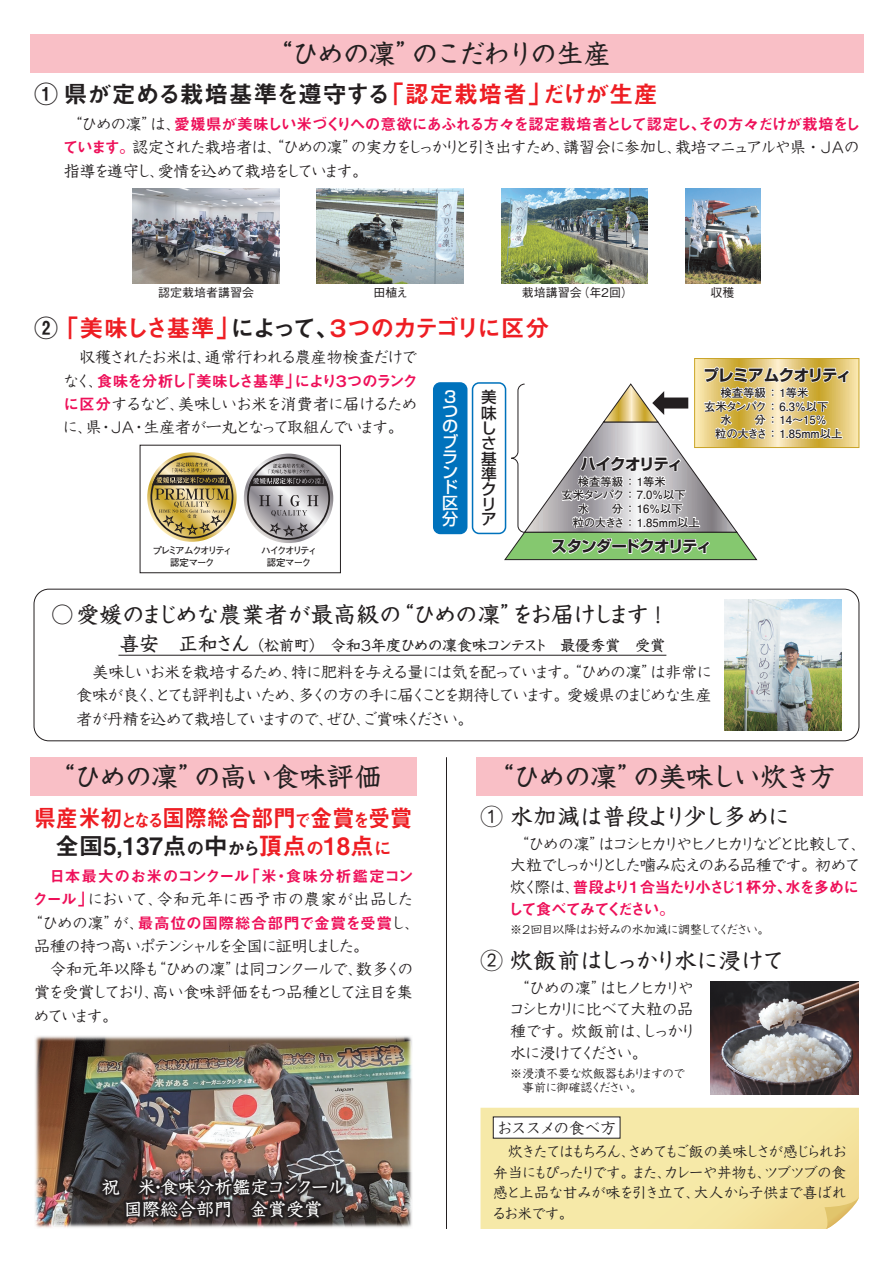
<style>
.page{position:relative;width:893px;height:1263px;background:#fff}
.page>*{position:absolute;margin:0;border:0;box-sizing:border-box;transform-origin:0 0}
.t1{font:500 27px "Kyoka ICA Pro";letter-spacing:-.045em;color:#231f20}
.t2{font:500 27px "Kyoka ICA Pro";letter-spacing:-.08em;color:#231f20}
.t3{font:24px/28.8px "Midashi Go Pro MB31";color:#ee1d23;text-align:center;scale:.92 1}
.t4{font:24px "Midashi Go Pro MB31";letter-spacing:.025em;color:#231f20}
.t5{font:24px "Midashi Go Pro MB31";letter-spacing:-.095em;color:#ee1d23}
.t6{font:500 22.5px "Kyoka ICA Pro";letter-spacing:-.025em;color:#231f20}
.t7{font:500 22.5px "Kyoka ICA Pro";letter-spacing:-.045em;color:#231f20}
.t8{font:500 18px/21.6px "Kyoka ICA Pro";color:#fff;text-align:center}
.t9{font:500 16.05px/15.1px "Shin Go Pro";color:#fff}
.t10{font:15.75px/23.2px "Kyoka ICA Pro";letter-spacing:-.095em;color:#231f20;text-align:justify}
.t11{font:15.75px/21.8px "Kyoka ICA Pro";letter-spacing:-.135em;color:#231f20}
.t12{font:15.75px "Midashi Go Pro MB31";letter-spacing:.035em;color:#ee1059}
.t13{font:15.75px/21.8px "Kyoka ICA Pro";letter-spacing:-.125em;color:#231f20}
.t14{font:15.75px "Kyoka ICA Pro";letter-spacing:-.065em;color:#231f20}
.t15{font:15.75px "Kyoka ICA Pro";letter-spacing:.03em;color:#231f20}
.t16{font:700 15.6px "Shin Go Pro";letter-spacing:-.05em;color:#231f20}
.t17{font:500 15.6px/15.3px "Shin Go Pro";color:#231f20}
.t18{font:15.6px "Kyoka ICA Pro";letter-spacing:-.07em;color:#231f20}
.t19{font:700 15.6px "Shin Go Pro";letter-spacing:-.075em;color:#231f20}
.t20{font:500 15px "Kyoka ICA Pro";letter-spacing:-.03em;color:#231f20}
.t21{font:14.55px/20.5px "Kyoka ICA Pro";letter-spacing:-.065em;color:#231f20;text-align:justify}
.t22{font:12px/14.4px "Kyoka ICA Pro";letter-spacing:-.075em;color:#231f20}
.t23{font:500 12px "Gothic BBB Pro";color:#231f20}
.t24{font:700 11.4px "Futo Go B101 Pro";color:#231f20}
.t25{font:700 11.4px "Futo Go B101 Pro";letter-spacing:-.09em;color:#231f20}
.t26{font:700 9.45px/11.4px "Futo Go B101 Pro";letter-spacing:-.155em;color:#231f20;text-align:center}
.s1{color:#ee1d23}
.s2{font-family:"Midashi Go Pro MB31";color:#ee1059}
.s3{color:#231f20}
.s4{font-size:19.5px}
.s5{font-size:18px}
.s6{font-size:18px;color:#231f20}
.s7{font-family:"Kyoka ICA Pro";color:#231f20}
</style>
<div class="page">
<img style="left:35px;top:1036px;width:377px;height:192px">
<div style="left:30px;top:34px;width:833px;height:38px;background:#f9bfc6"></div>
<img style="left:44px;top:1121px;width:358px;height:107px">
<hr style="left:446px;top:757px;width:1px;height:472px;background:#231f20">
<svg style="left:480px;top:1108px;width:379px;height:121px;background:#f5e6a4"></svg>
<svg style="left:824px;top:1197px;width:35px;height:32px"></svg>
<div style="left:493px;top:1116px;width:127px;height:22px;background:#fff"></div>
<div style="left:476px;top:757px;width:387px;height:38px;background:#f9bfc6"></div>
<img style="left:133px;top:189px;width:146px;height:95px">
<img style="left:317px;top:189px;width:146px;height:95px">
<img style="left:501px;top:189px;width:146px;height:95px">
<img style="left:685px;top:189px;width:75px;height:95px">
<div style="left:30px;top:757px;width:387px;height:38px;background:#f9bfc6"></div>
<svg style="left:147px;top:452px;width:90px;height:90px"></svg>
<svg style="left:150px;top:456px;width:83px;height:82px;background:#b4a26e"></svg>
<svg style="left:244px;top:454px;width:89px;height:89px"></svg>
<svg style="left:247px;top:457px;width:83px;height:83px"></svg>
<div style="left:140px;top:445px;width:201px;height:128px;border:1px solid #231f20"></div>
<img style="left:710px;top:981px;width:149px;height:113px">
<img style="left:724px;top:600px;width:118px;height:130px">
<div style="left:34px;top:589px;width:825px;height:152px;border:1px solid #231f20;border-radius:15px"></div>
<hr style="left:118px;top:655px;width:548px;height:1px;background:#231f20">
<div style="left:695px;top:358px;width:164px;height:89px;background:#f6e2a6"></div>
<div style="left:434px;top:383px;width:33px;height:150px;background:#0072bc;border-radius:7px"></div>
<div style="left:433px;top:382px;width:34px;height:152px;border:2px solid #0072bc;border-radius:7px"></div>
<div style="left:472px;top:382px;width:34px;height:152px;border:2px solid #0072bc;border-radius:7px"></div>
<svg style="left:504px;top:358px;width:347px;height:202px"></svg>
<p class="t2" style="left:265px;top:32px;width:347px">“ひめの凜”のこだわりの生産</p>
<p class="t4" style="left:34px;top:75px;width:625px">① 県が定める栽培基準を遵守する<span class="s1">「認定栽培者」だけが生産</span></p>
<p class="t10" style="left:63px;top:111px;width:799px">“ひめの凜”は、<span class="s2">愛媛県が美味しい米づくりへの意欲にあふれる方々を認定栽培者として認定し、その方々だけが栽培をしています。</span>認定された栽培者は、“ひめの凜”の実力をしっかりと引き出すため、講習会に参加し、栽培マニュアルや県・JAの指導を遵守し、愛情を込めて栽培をしています。</p>
<p class="t23" style="left:158px;top:283px;width:98px">認定栽培者講習会</p>
<p class="t23" style="left:373px;top:283px;width:36px">田植え</p>
<p class="t23" style="left:522px;top:283px;width:113px">栽培講習会（年２回）</p>
<p class="t23" style="left:710px;top:283px;width:25px">収穫</p>
<p class="t5" style="left:34px;top:308px;width:517px"><span class="s3">②</span>「美味しさ基準」<span class="s3">によって、</span>３つのカテゴリに区分</p>
<p class="t10" style="left:63px;top:344px;width:357px">　収穫されたお米は、通常行われる農産物検査だけでなく、<span class="s2">食味を分析し「美味しさ基準」により３つのランクに区分</span>するなど、美味しいお米を消費者に届けるために、県・JA・生産者が一丸となって取組んでいます。</p>
<p class="t9" style="left:442px;top:388px;width:17px">３つのブランド区分</p>
<p class="t17" style="left:481px;top:388px;width:17px">美味しさ基準クリア</p>
<p class="t16" style="left:703px;top:363px;width:149px">プレミアムクオリティ</p>
<p class="t24" style="left:720px;top:384px;width:90px">検査等級：1等米</p>
<p class="t25" style="left:704px;top:397px;width:126px">玄米タンパク：6.3％以下</p>
<p class="t24" style="left:720px;top:411px;width:108px">水　　分：14～15％</p>
<p class="t24" style="left:715px;top:424px;width:129px">粒の大きさ：1.85mm以上</p>
<p class="t19" style="left:580px;top:451px;width:104px">ハイクオリティ</p>
<p class="t24" style="left:578px;top:472px;width:90px">検査等級：1等米</p>
<p class="t25" style="left:561px;top:486px;width:126px">玄米タンパク：7.0％以下</p>
<p class="t24" style="left:578px;top:500px;width:107px">水　　分：16％以下</p>
<p class="t24" style="left:573px;top:513px;width:129px">粒の大きさ：1.85mm以上</p>
<p class="t16" style="left:551px;top:534px;width:162px">スタンダードクオリティ</p>
<p class="t26" style="left:153px;top:544px;width:81px">プレミアムクオリティ認定マーク</p>
<p class="t6" style="left:51px;top:597px;width:620px">○ 愛媛のまじめな農業者が最高級の“ひめの凜”をお届けします！</p>
<p class="t10" style="left:77px;top:658px;width:637px">　美味しいお米を栽培するため、特に肥料を与える量には気を配っています。“ひめの凜”は非常に食味が良く、とても評判もよいため、多くの方の手に届くことを期待しています。愛媛県のまじめな生産者が丹精を込めて栽培していますので、ぜひ、ご賞味ください。</p>
<p class="t26" style="left:261px;top:544px;width:58px">ハイクオリティ認定マーク</p>
<p class="t20" style="left:120px;top:633px;width:547px"><span class="s4">喜安　正和さん</span> （松前町） 令和３年度ひめの凜食味コンテスト　最優秀賞　受賞</p>
<p class="t1" style="left:48px;top:755px;width:336px">“ひめの凜”の高い食味評価</p>
<p class="t3" style="left:34px;top:800px;width:413px">県産米初<span class="s5">となる</span>国際総合部門<span class="s5">で</span>金賞<span class="s5">を</span>受賞<span class="s3">全国5,137点</span><span class="s6">の</span><span class="s3">中</span><span class="s6">から</span>頂点<span class="s5">の</span>18点<span class="s5">に</span></p>
<p class="t12" style="left:49px;top:863px;width:366px">日本最大のお米のコンクール「米・食味分析鑑定コン</p>
<p class="t15" style="left:33px;top:887px;width:382px"><span class="s2">クール」</span>において、令和元年に西予市の農家が出品した</p>
<p class="t12" style="left:27px;top:910px;width:394px"><span class="s7">“ひめの凜”が、</span>最高位の国際総合部門で金賞を受賞<span class="s7">し、</span></p>
<p class="t10" style="left:34px;top:932px;width:336px">品種の持つ高いポテンシャルを全国に証明しました。</p>
<p class="t14" style="left:34px;top:957px;width:381px">　令和元年以降も“ひめの凜”は同コンクールで、数多くの</p>
<p class="t10" style="left:34px;top:979px;width:380px">賞を受賞しており、高い食味評価をもつ品種として注目を集</p>
<p class="t10" style="left:33px;top:1002px;width:86px">めています。</p>
<p class="t8" style="left:102px;top:1174px;width:245px">祝　米・食味分析鑑定コンクール国際総合部門　金賞受賞</p>
<p class="t1" style="left:487px;top:755px;width:351px">“ひめの凜”の美味しい炊き方</p>
<p class="t6" style="left:480px;top:799px;width:311px">① 水加減は普段より少し多めに</p>
<p class="t11" style="left:508px;top:831px;width:360px;text-indent:5px">“ひめの凜”はコシヒカリやヒノヒカリなどと比較して、大粒でしっかりとした噛み応えのある品種です。初めて炊く際は、<span class="s2">普段より１合当たり小さじ１杯分、水を多めにして食べてみてください。</span></p>
<p class="t22" style="left:510px;top:921px;width:261px">※2回目以降はお好みの水加減に調整してください。</p>
<p class="t7" style="left:480px;top:943px;width:305px">② 炊飯前はしっかり水に浸けて</p>
<p class="t13" style="left:509px;top:975px;width:189px">“ひめの凜”はヒノヒカリやコシヒカリに比べて大粒の品種です。炊飯前は、しっかり水に浸けてください。</p>
<p class="t22" style="left:510px;top:1065px;width:176px">※浸漬不要な炊飯器もありますので　事前に御確認ください。</p>
<p class="t18" style="left:497px;top:1115px;width:121px">おススメの食べ方</p>
<p class="t21" style="left:492px;top:1140px;width:357px">　炊きたてはもちろん、さめてもご飯の美味しさが感じられお弁当にもぴったりです。また、カレーや丼物も、ツブツブの食感と上品な甘みが味を引き立て、大人から子供まで喜ばれるお米です。</p>
</div>
